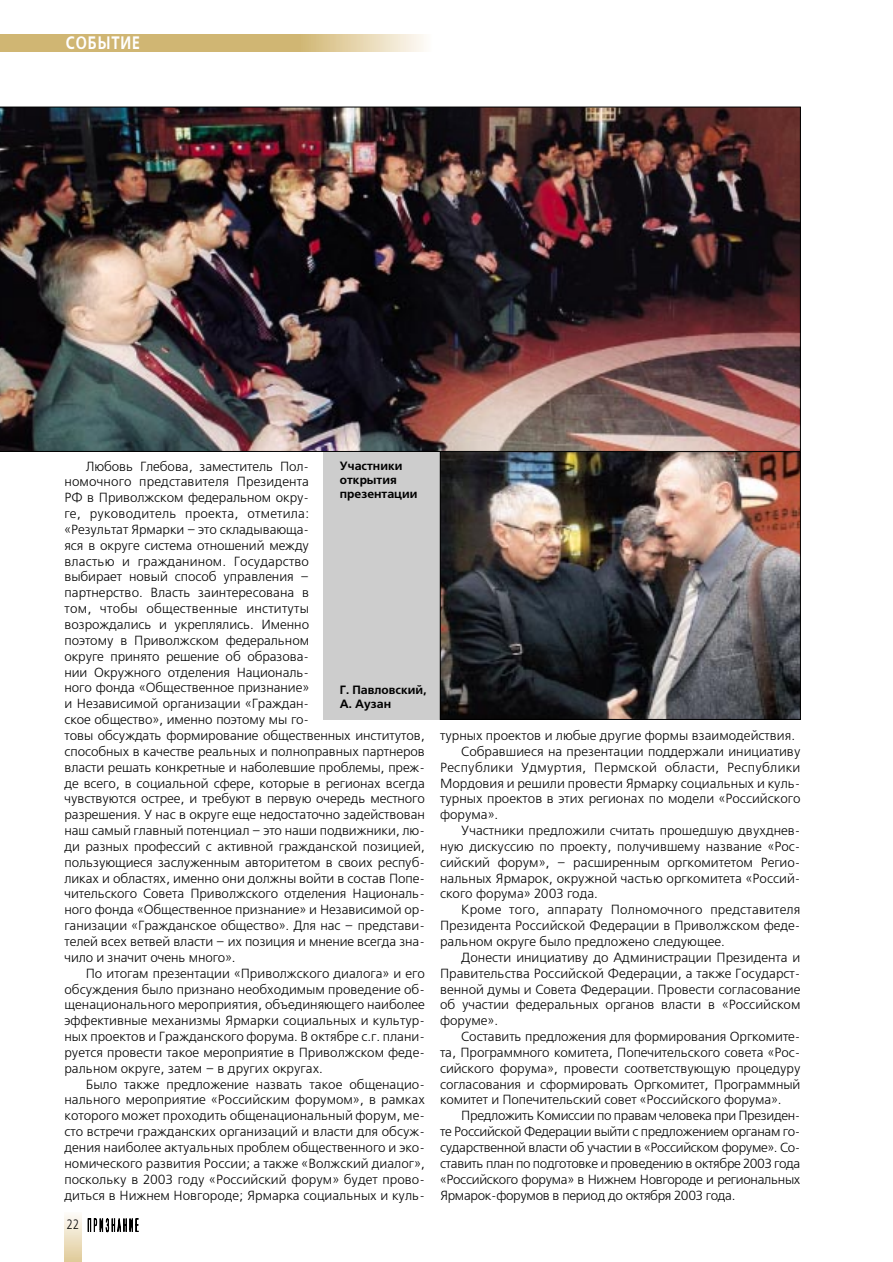
<style>
.page{position:relative;width:893px;height:1262px;background:#fff}
.page>*{position:absolute;margin:0;border:0;box-sizing:border-box;transform-origin:0 0}
.t1{font:700 18px "Free Set C";letter-spacing:.06em;color:#fff;scale:.8 1}
.t2{font:13.5px "Free Set C";color:#000;scale:.8 1}
.t3{font:13.2px/15.9px "Free Set C";color:#000;text-align:justify}
.t4{font:13.2px "Free Set C";letter-spacing:-.025em;color:#000}
.t5{font:13.2px "Free Set C";letter-spacing:.02em;color:#000}
.t6{font:700 12px/14.4px "Free Set C";color:#000}
</style>
<div class="page">
<div style="left:323px;top:451px;width:117px;height:268px;background:#cdcdcd"></div>
<svg style="left:300px;top:34px;width:124px;height:17px;background:#e7d8b3"></svg>
<div style="left:0;top:34px;width:300px;height:17px;background:#d0b673"></div>
<svg style="left:64px;top:1215px;width:17px;height:47px"></svg>
<svg style="left:88px;top:1218px;width:50px;height:13px"></svg>
<img style="left:442px;top:453px;width:356px;height:264px">
<div style="left:440px;top:451px;width:360px;height:268px;border:1px solid #000"></div>
<img style="left:0;top:107px;width:800px;height:344px">
<h1 class="t1" style="left:66px;top:36px;width:94px">СОБЫТИЕ</h1>
<p class="t3" style="left:64px;top:458px;width:246px;text-indent:21px">Любовь Глебова, заместитель Пол&shy;номочного представителя Президента РФ в Приволжском федеральном окру&shy;ге, руководитель проекта, отметила: «Результат Ярмарки – это складывающа&shy;яся в округе система отношений между властью и гражданином. Государство выбирает новый способ управления – партнерство. Власть заинтересована в том, чтобы общественные институты возрождались и укреплялись. Именно поэтому в Приволжском федеральном округе принято решение об образова&shy;нии Окружного отделения Националь&shy;ного фонда «Общественное признание» и Независимой организации «Граждан&shy;ское общество», именно поэтому мы го-</p>
<p class="t6" style="left:340px;top:459px;width:79px">Участники открытия презентации</p>
<p class="t6" style="left:340px;top:683px;width:88px">Г. Павловский,<br>А. Аузан</p>
<p class="t3" style="left:64px;top:728px;width:362px">товы обсуждать формирование общественных институтов, способных в качестве реальных и полноправных партнеров власти решать конкретные и наболевшие проблемы, преж&shy;де всего, в социальной сфере, которые в регионах всегда чувствуются острее, и требуют в первую очередь местного разрешения. У нас в округе еще недостаточно задействован наш самый главный потенциал – это наши подвижники, лю&shy;ди разных профессий с активной гражданской позицией, пользующиеся заслуженным авторитетом в своих респуб&shy;ликах и областях, именно они должны войти в состав Попе&shy;чительского Совета Приволжского отделения Националь&shy;ного фонда «Общественное признание» и Независимой ор&shy;ганизации «Гражданское общество». Для нас – представи&shy;телей всех ветвей власти – их позиция и мнение всегда зна&shy;чило и значит очень много».</p>
<p class="t3" style="left:64px;top:965px;width:362px;text-indent:21px">По итогам презентации «Приволжского диалога» и его обсуждения было признано необходимым проведение об&shy;щенационального мероприятия, объединяющего наиболее эффективные механизмы Ярмарки социальных и культур&shy;ных проектов и Гражданского форума. В октябре с.г. плани&shy;руется провести такое мероприятие в Приволжском феде&shy;ральном округе, затем – в других округах.</p>
<p class="t3" style="left:64px;top:1076px;width:362px;text-indent:21px">Было также предложение назвать такое общенацио&shy;нального мероприятие «Российским форумом», в рамках которого может проходить общенациональный форум, ме&shy;сто встречи гражданских организаций и власти для обсуж&shy;дения наиболее актуальных проблем общественного и эко&shy;номического развития России; а также «Волжский диалог», поскольку в 2003 году «Российский форум» будет прово&shy;диться в Нижнем Новгороде; Ярмарка социальных и куль-</p>
<p class="t2" style="left:67px;top:1217px;width:16px">22</p>
<p class="t3" style="left:440px;top:728px;width:356px">турных проектов и любые другие формы взаимодействия.</p>
<p class="t3" style="left:461px;top:744px;width:340px">Собравшиеся на презентации поддержали инициативу</p>
<p class="t5" style="left:440px;top:761px;width:362px">Республики Удмуртия, Пермской области, Республики</p>
<p class="t3" style="left:440px;top:775px;width:362px">Мордовия и решили провести Ярмарку социальных и куль-</p>
<p class="t3" style="left:440px;top:791px;width:362px">турных проектов в этих регионах по модели «Российского</p>
<p class="t3" style="left:440px;top:807px;width:60px">форума».</p>
<p class="t3" style="left:461px;top:823px;width:340px">Участники предложили считать прошедшую двухднев-</p>
<p class="t3" style="left:440px;top:839px;width:362px">ную дискуссию по проекту, получившему название «Рос-</p>
<p class="t3" style="left:440px;top:855px;width:362px">сийский форум», – расширенным оргкомитетом Регио-</p>
<p class="t3" style="left:440px;top:870px;width:362px">нальных Ярмарок, окружной частью оргкомитета «Россий-</p>
<p class="t3" style="left:440px;top:886px;width:159px">ского форума» 2003 года.</p>
<p class="t3" style="left:461px;top:902px;width:340px">Кроме того, аппарату Полномочного представителя</p>
<p class="t3" style="left:440px;top:918px;width:362px">Президента Российской Федерации в Приволжском феде-</p>
<p class="t3" style="left:440px;top:934px;width:286px">ральном округе было предложено следующее.</p>
<p class="t3" style="left:461px;top:950px;width:340px">Донести инициативу до Администрации Президента и</p>
<p class="t3" style="left:440px;top:965px;width:362px">Правительства Российской Федерации, а также Государст-</p>
<p class="t3" style="left:440px;top:981px;width:362px">венной думы и Совета Федерации. Провести согласование</p>
<p class="t3" style="left:440px;top:997px;width:362px">об участии федеральных органов власти в «Российском</p>
<p class="t3" style="left:440px;top:1013px;width:60px">форуме».</p>
<p class="t3" style="left:461px;top:1029px;width:340px">Составить предложения для формирования Оргкомите-</p>
<p class="t3" style="left:440px;top:1045px;width:362px">та, Программного комитета, Попечительского совета «Рос-</p>
<p class="t3" style="left:440px;top:1060px;width:362px">сийского форума», провести соответствующую процедуру</p>
<p class="t3" style="left:440px;top:1076px;width:362px">согласования и сформировать Оргкомитет, Программный</p>
<p class="t3" style="left:440px;top:1092px;width:343px">комитет и Попечительский совет «Российского форума».</p>
<p class="t4" style="left:461px;top:1109px;width:340px">Предложить Комиссии по правам человека при Президен-</p>
<p class="t4" style="left:440px;top:1125px;width:362px">те Российской Федерации выйти с предложением органам го-</p>
<p class="t4" style="left:440px;top:1141px;width:362px">сударственной власти об участии в «Российском форуме». Со-</p>
<p class="t4" style="left:440px;top:1157px;width:362px">ставить план по подготовке и проведению в октябре 2003 года</p>
<p class="t4" style="left:440px;top:1173px;width:362px">«Российского форума» в Нижнем Новгороде и региональных</p>
<p class="t4" style="left:440px;top:1189px;width:297px">Ярмарок-форумов в период до октября 2003 года.</p>
</div>
